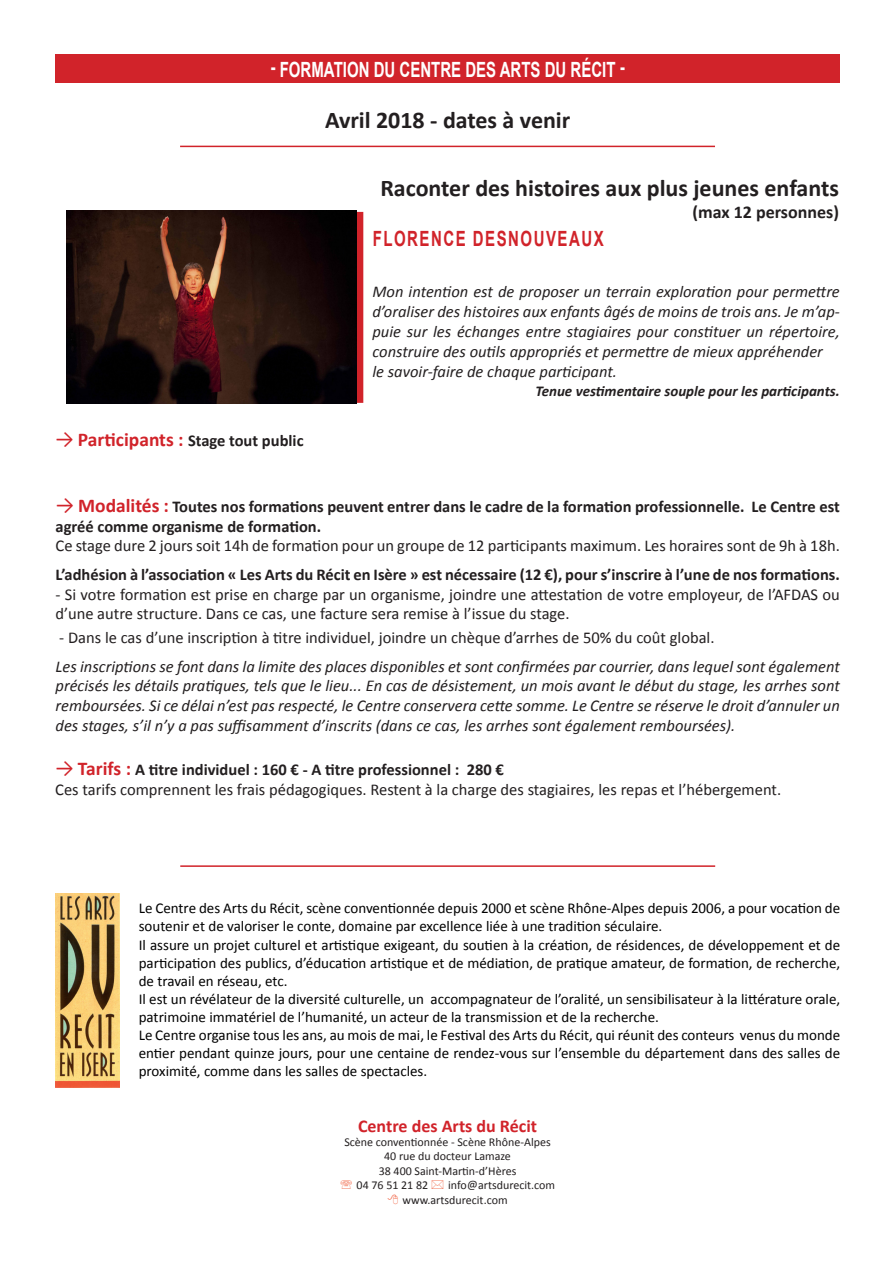
<style>
.page{position:relative;width:893px;height:1263px;background:#fff}
.page>*{position:absolute;margin:0;border:0;box-sizing:border-box;transform-origin:0 0}
.t1{font:700 24px "Calibri";color:#231f20}
.t2{font:700 21px "Arial";color:#fff;scale:.71 1}
.t3{font:700 21px "Arial";letter-spacing:.1em;color:#d1232a;scale:.71 1}
.t4{font:700 18px "Calibri";color:#d1232a}
.t5{font:700 18px "Calibri";color:#231f20}
.t6{font:italic 16.5px/19.8px "Calibri";color:#231f20;text-align:justify}
.t7{font:16.5px/19.8px "Calibri";color:#231f20}
.t8{font:700 16.5px/19.8px "Calibri";color:#231f20}
.t9{font:15px/18px "Calibri";color:#000}
.t10{font:italic 700 15px "Calibri";color:#231f20}
.t11{font:12px "Calibri";color:#231f20}
.s1{font-weight:400;font-size:21px;color:#d1232a}
.s2{font-size:19.5px;color:#d1232a}
</style>
<div class="page">
<svg style="left:356px;top:212px;width:7px;height:191px"></svg>
<div style="left:55px;top:54px;width:785px;height:29px;background:#d1232a"></div>
<hr style="left:180px;top:146px;width:535px;height:1px;background:#d1232a">
<img style="left:55px;top:894px;width:64px;height:193px">
<hr style="left:180px;top:865px;width:535px;height:2px;background:#d1232a">
<img style="left:67px;top:211px;width:289px;height:192px">
<p class="t2" style="left:271px;top:56px;width:500px">- FORMATION DU CENTRE DES ARTS DU RÉCIT -</p>
<p class="t1" style="left:325px;top:104px;width:247px">Avril 2018 - dates à venir</p>
<p class="t1" style="left:380px;top:173px;width:460px">Raconter des histoires aux plus jeunes enfants</p>
<p class="t5" style="left:692px;top:201px;width:148px">(max 12 personnes)</p>
<p class="t8" style="left:55px;top:430px;width:250px"><span class="s1">→</span> <span class="s2">Participants :</span> Stage tout public</p>
<p class="t3" style="left:373px;top:225px;width:327px">FLORENCE DESNOUVEAUX</p>
<p class="t6" style="left:372px;top:281px;width:469px">Mon intention est de proposer un terrain exploration pour permettre d’oraliser des histoires aux enfants âgés de moins de trois ans. Je m’ap&shy;puie sur les échanges entre stagiaires pour constituer un répertoire, construire des outils appropriés et permettre de mieux appréhender</p>
<p class="t6" style="left:372px;top:360px;width:246px">le savoir-faire de chaque participant.</p>
<p class="t10" style="left:535px;top:382px;width:306px">Tenue vestimentaire souple pour les participants.</p>
<p class="t8" style="left:56px;top:496px;width:786px"><span class="s1">→</span> <span class="s2">Modalités :</span> Toutes nos formations peuvent entrer dans le cadre de la formation professionnelle. Le Centre est agréé comme organisme de formation.</p>
<p class="t7" style="left:56px;top:536px;width:786px">Ce stage dure 2 jours soit 14h de formation pour un groupe de 12 participants maximum. Les horaires sont de 9h à 18h.</p>
<p class="t8" style="left:56px;top:564px;width:786px">L’adhésion à l’association « Les Arts du Récit en Isère » est nécessaire (12 €), pour s’inscrire à l’une de nos formations.</p>
<p class="t7" style="left:56px;top:584px;width:786px">- Si votre formation est prise en charge par un organisme, joindre une attestation de votre employeur, de l’AFDAS ou d’une autre structure. Dans ce cas, une facture sera remise à l’issue du stage.</p>
<p class="t7" style="left:59px;top:628px;width:657px">- Dans le cas d’une inscription à titre individuel, joindre un chèque d’arrhes de 50% du coût global.</p>
<p class="t6" style="left:56px;top:656px;width:786px">Les inscriptions se font dans la limite des places disponibles et sont confirmées par courrier, dans lequel sont également précisés les détails pratiques, tels que le lieu... En cas de désistement, un mois avant le début du stage, les arrhes sont remboursées. Si ce délai n’est pas respecté, le Centre conservera cette somme. Le Centre se réserve le droit d’annuler un des stages, s’il n’y a pas suffisamment d’inscrits (dans ce cas, les arrhes sont également remboursées).</p>
<p class="t8" style="left:55px;top:760px;width:450px"><span class="s1">→</span> <span class="s2">Tarifs :</span> A titre individuel : 160 € - A titre professionnel : 280 €</p>
<p class="t7" style="left:55px;top:779px;width:727px">Ces tarifs comprennent les frais pédagogiques. Restent à la charge des stagiaires, les repas et l’hébergement.</p>
<p class="t9" style="left:139px;top:899px;width:703px">Le Centre des Arts du Récit, scène conventionnée depuis 2000 et scène Rhône-Alpes depuis 2006, a pour vocation de soutenir et de valoriser le conte, domaine par excellence liée à une tradition séculaire.</p>
<p class="t9" style="left:139px;top:935px;width:703px;text-align:justify">Il assure un projet culturel et artistique exigeant, du soutien à la création, de résidences, de développement et de participation des publics, d’éducation artistique et de médiation, de pratique amateur, de formation, de recherche, de travail en réseau, etc.</p>
<p class="t9" style="left:139px;top:989px;width:703px">Il est un révélateur de la diversité culturelle, un accompagnateur de l’oralité, un sensibilisateur à la littérature orale, patrimoine immatériel de l’humanité, un acteur de la transmission et de la recherche.</p>
<p class="t9" style="left:139px;top:1025px;width:703px;text-align:justify">Le Centre organise tous les ans, au mois de mai, le Festival des Arts du Récit, qui réunit des conteurs venus du monde entier pendant quinze jours, pour une centaine de rendez-vous sur l’ensemble du département dans des salles de proximité, comme dans les salles de spectacles.</p>
<p class="t4" style="left:358px;top:1114px;width:180px">Centre des Arts du Récit</p>
<p class="t11" style="left:344px;top:1134px;width:208px">Scène conventionnée - Scène Rhône-Alpes</p>
<p class="t11" style="left:384px;top:1149px;width:128px">40 rue du docteur Lamaze</p>
<p class="t11" style="left:379px;top:1163px;width:139px">38 400 Saint-Martin-d’Hères</p>
<p class="t11" style="left:357px;top:1177px;width:73px">04 76 51 21 82</p>
<p class="t11" style="left:448px;top:1177px;width:108px">info@artsdurecit.com</p>
<p class="t11" style="left:402px;top:1192px;width:107px">www.artsdurecit.com</p>
</div>
